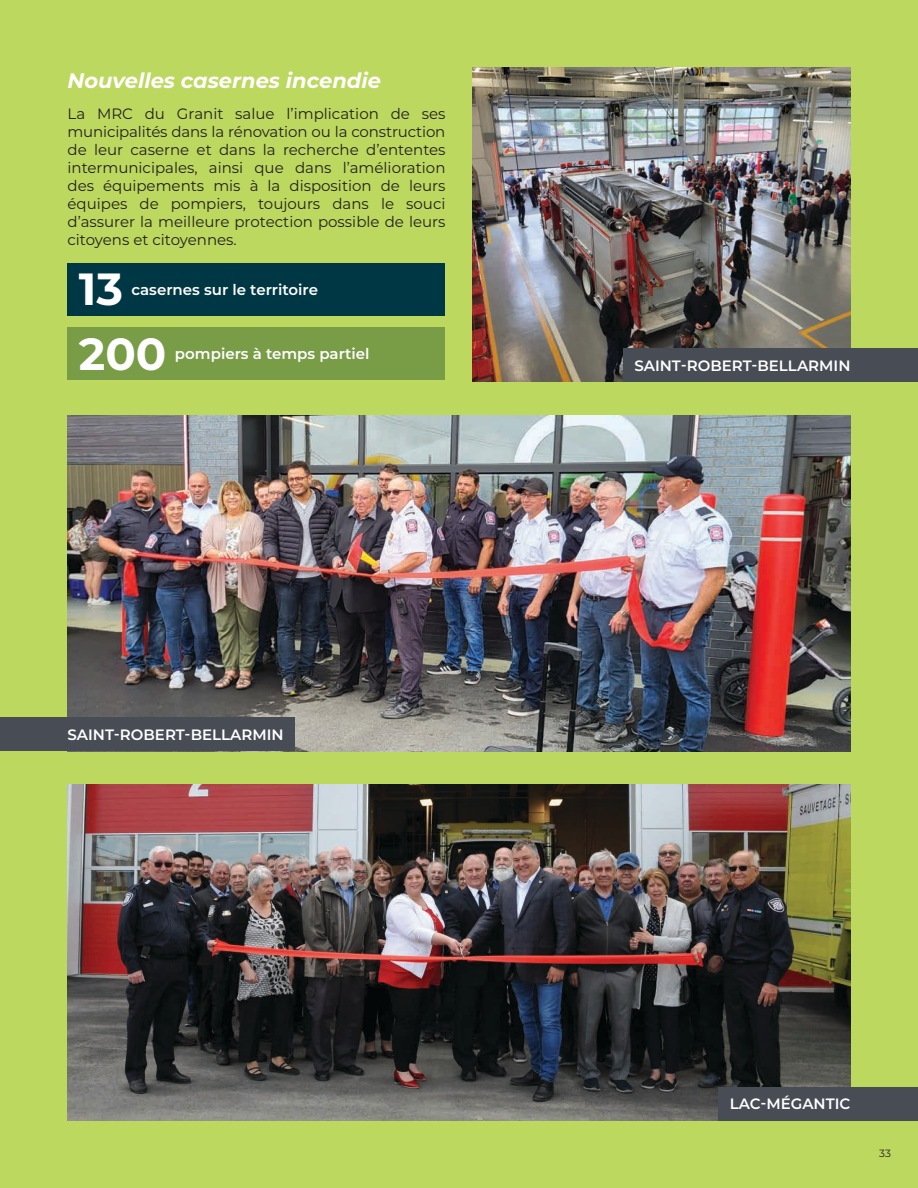
<style>
.page{position:relative;width:918px;height:1188px;background:#bdd85f}
.page>*{position:absolute;margin:0;border:0;box-sizing:border-box;transform-origin:0 0}
.t1{font:700 45px "Montserrat";color:#fff}
.t2{font:italic 700 21px "Montserrat";color:#fff}
.t3{font:15px/18px "Montserrat";color:#231f20;text-align:justify}
.t4{font:600 15px "Montserrat";color:#fff}
.t5{font:10.5px "Montserrat";color:#231f20}
</style>
<div class="page">
<img style="left:472px;top:68px;width:378px;height:314px">
<div style="left:68px;top:328px;width:378px;height:52px;background:#799c46"></div>
<div style="left:68px;top:263px;width:378px;height:53px;background:#003744"></div>
<img style="left:68px;top:785px;width:782px;height:335px">
<img style="left:68px;top:415px;width:782px;height:336px">
<div style="left:0;top:718px;width:294px;height:33px;background:#474c55"></div>
<div style="left:624px;top:348px;width:294px;height:34px;background:#474c55"></div>
<div style="left:718px;top:1087px;width:200px;height:33px;background:#474c55"></div>
<h2 class="t2" style="left:68px;top:65px;width:315px">Nouvelles casernes incendie</h2>
<p class="t3" style="left:68px;top:104px;width:380px">La MRC du Granit salue l’implication de ses municipalités dans la rénovation ou la construction de leur caserne et dans la recherche d’ententes intermunicipales, ainsi que dans l’amélioration des équipements mis à la disposition de leurs équipes de pompiers, toujours dans le souci d’assurer la meilleure protection possible de leurs citoyens et citoyennes.</p>
<h1 class="t1" style="left:79px;top:257px;width:46px">13</h1>
<p class="t4" style="left:131px;top:279px;width:188px">casernes sur le territoire</p>
<h1 class="t1" style="left:79px;top:321px;width:89px">200</h1>
<p class="t4" style="left:175px;top:343px;width:196px">pompiers à temps partiel</p>
<p class="t4" style="left:68px;top:724px;width:218px">SAINT-ROBERT-BELLARMIN</p>
<p class="t4" style="left:634px;top:355px;width:218px">SAINT-ROBERT-BELLARMIN</p>
<p class="t4" style="left:730px;top:1093px;width:122px">LAC-MÉGANTIC</p>
<p class="t5" style="left:879px;top:1146px;width:13px">33</p>
</div>
